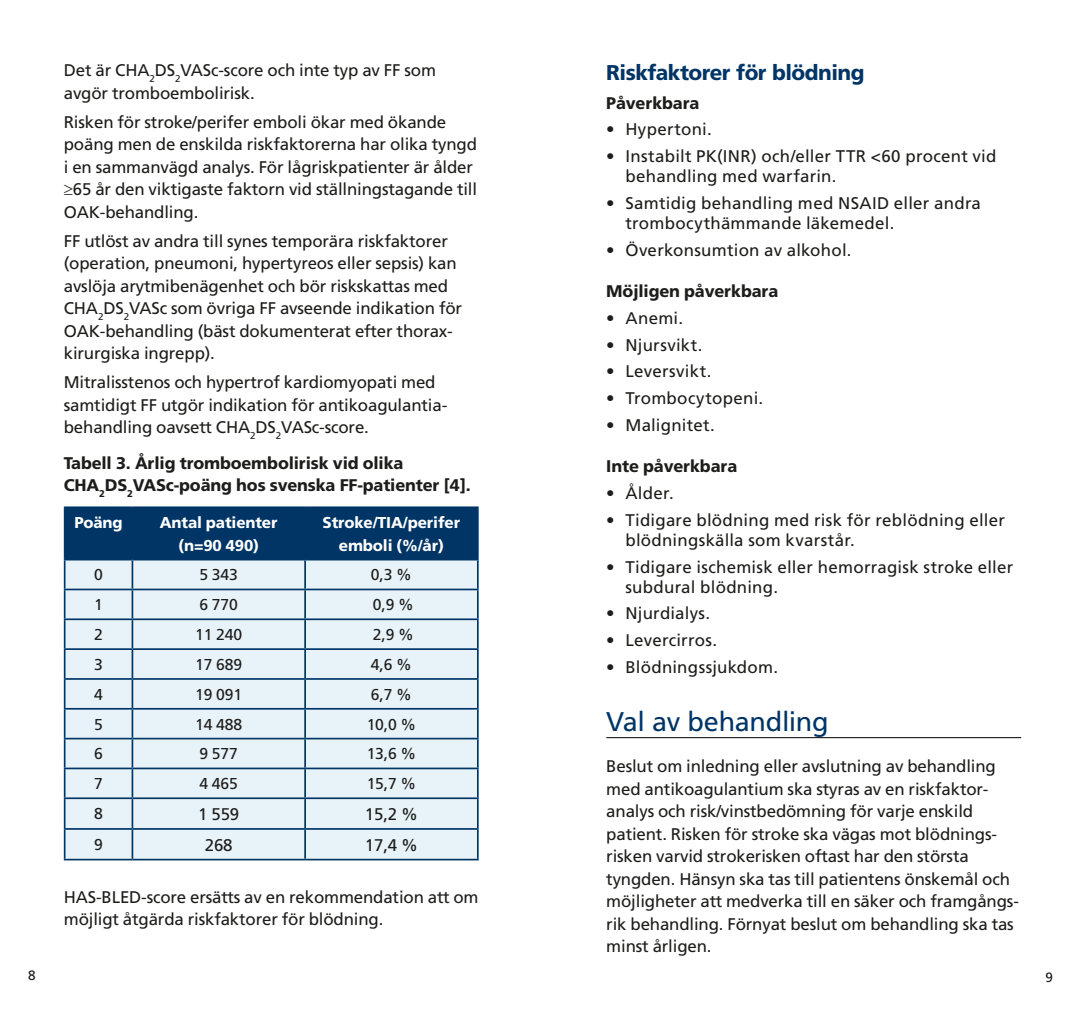
<style>
.page{position:relative;width:1085px;height:1021px;background:#fff}
.page>*{position:absolute;margin:0;border:0;box-sizing:border-box;transform-origin:0 0}
.heading_2{font:27px "Frutiger SLLOTF";letter-spacing:-.015em;color:#003566}
.mellan_rubbe{font:800 21.38px "Frutiger SLLOTF";letter-spacing:-.025em;color:#003566}
.Body_Text{font:16.88px/22.5px "Frutiger SLLOTF";letter-spacing:-.01em;color:#1d1d1b}
.Bullets{font:16.88px/20.2px "Frutiger SLLOTF";letter-spacing:.015em;color:#1d1d1b}
.Liten_fet_rubbe{font:800 16.88px/22.5px "Frutiger SLLOTF";letter-spacing:-.01em;color:#1d1d1b}
.Body_Text-2{font:15.75px "Frutiger SLLOTF";letter-spacing:-.01em;color:#1d1d1b}
.Body_Text-3{font:800 15.75px/22.5px "Frutiger SLLOTF";letter-spacing:-.01em;color:#fff;text-align:center}
.t1{font:13.5px "Frutiger SLLOTF";color:#1d1d1b}
</style>
<div class="page">
<hr style="left:606px;top:737px;width:414px;height:1px;background:#1d1d1b">
<hr style="left:64px;top:506px;width:68px;height:2px;background:#003566">
<hr style="left:132px;top:506px;width:173px;height:2px;background:#003566">
<hr style="left:305px;top:506px;width:173px;height:2px;background:#003566">
<svg style="left:64px;top:507px;width:414px;height:351px;background:#b2c7d7"></svg>
<hr style="left:64px;top:858px;width:68px;height:2px;background:#003566">
<hr style="left:132px;top:858px;width:173px;height:2px;background:#003566">
<hr style="left:305px;top:858px;width:173px;height:2px;background:#003566">
<p class="Body_Text" style="left:64px;top:59px;width:374px">Det är CHA<sub>2</sub>DS<sub>2</sub>VASc-score och inte typ av FF som avgör tromboembolirisk.</p>
<p class="Body_Text" style="left:64px;top:111px;width:415px">Risken för stroke/perifer emboli ökar med ökande poäng men de enskilda riskfaktorerna har olika tyngd i en sammanvägd analys. För lågriskpatienter är ålder ≥65 år den viktigaste faktorn vid ställningstagande till OAK-behandling.</p>
<p class="Body_Text" style="left:64px;top:229px;width:400px">FF utlöst av andra till synes temporära riskfaktorer (operation, pneumoni, hypertyreos eller sepsis) kan avslöja arytmibenägenhet och bör riskskattas med CHA<sub>2</sub>DS<sub>2</sub>VASc som övriga FF avseende indikation för OAK-behandling (bäst dokumenterat efter thorax&shy;kirurgiska ingrepp).</p>
<p class="Body_Text" style="left:64px;top:371px;width:383px">Mitralisstenos och hypertrof kardiomyopati med samtidigt FF utgör indikation för antikoagulantia&shy;behandling oavsett CHA<sub>2</sub>DS<sub>2</sub>VASc-score.</p>
<p class="Liten_fet_rubbe" style="left:64px;top:451px;width:408px">Tabell 3. Årlig tromboembolirisk vid olika<br>CHA<sub>2</sub>DS<sub>2</sub>VASc-poäng hos svenska FF-patienter [4].</p>
<p class="Body_Text-3" style="left:74px;top:511px;width:50px">Poäng</p>
<p class="Body_Text-3" style="left:160px;top:511px;width:119px">Antal patienter (n=90 490)</p>
<p class="Body_Text-3" style="left:322px;top:511px;width:139px">Stroke/TIA/perifer emboli (%/år)</p>
<p class="Body_Text-2" style="left:94px;top:565px;width:10px">0</p>
<p class="Body_Text-2" style="left:199px;top:565px;width:40px">5 343</p>
<p class="Body_Text-2" style="left:371px;top:565px;width:42px">0,3 %</p>
<p class="Body_Text-2" style="left:94px;top:595px;width:10px">1</p>
<p class="Body_Text-2" style="left:199px;top:595px;width:40px">6 770</p>
<p class="Body_Text-2" style="left:373px;top:595px;width:42px">0,9 %</p>
<p class="Body_Text-2" style="left:94px;top:625px;width:10px">2</p>
<p class="Body_Text-2" style="left:195px;top:625px;width:48px">11 240</p>
<p class="Body_Text-2" style="left:373px;top:625px;width:42px">2,9 %</p>
<p class="Body_Text-2" style="left:94px;top:655px;width:10px">3</p>
<p class="Body_Text-2" style="left:195px;top:655px;width:48px">17 689</p>
<p class="Body_Text-2" style="left:371px;top:655px;width:42px">4,6 %</p>
<p class="Body_Text-2" style="left:94px;top:685px;width:10px">4</p>
<p class="Body_Text-2" style="left:195px;top:685px;width:48px">19 091</p>
<p class="Body_Text-2" style="left:371px;top:685px;width:42px">6,7 %</p>
<p class="Body_Text-2" style="left:94px;top:715px;width:10px">5</p>
<p class="Body_Text-2" style="left:195px;top:715px;width:48px">14 488</p>
<p class="Body_Text-2" style="left:366px;top:715px;width:51px">10,0 %</p>
<p class="Body_Text-2" style="left:94px;top:744px;width:10px">6</p>
<p class="Body_Text-2" style="left:199px;top:744px;width:40px">9 577</p>
<p class="Body_Text-2" style="left:366px;top:744px;width:51px">13,6 %</p>
<p class="Body_Text-2" style="left:94px;top:774px;width:10px">7</p>
<p class="Body_Text-2" style="left:199px;top:774px;width:40px">4 465</p>
<p class="Body_Text-2" style="left:366px;top:774px;width:51px">15,7 %</p>
<p class="Body_Text-2" style="left:94px;top:804px;width:10px">8</p>
<p class="Body_Text" style="left:198px;top:802px;width:43px">1 559</p>
<p class="Body_Text" style="left:365px;top:802px;width:55px">15,2 %</p>
<p class="Body_Text-2" style="left:94px;top:835px;width:10px">9</p>
<p class="Body_Text" style="left:205px;top:833px;width:29px">268</p>
<p class="Body_Text" style="left:365px;top:833px;width:55px">17,4 %</p>
<p class="Body_Text" style="left:64px;top:885px;width:416px">HAS-BLED-score ersätts av en rekommendation att om möjligt åtgärda riskfaktorer för blödning.</p>
<p class="mellan_rubbe" style="left:606px;top:60px;width:260px">Riskfaktorer för blödning</p>
<p class="Liten_fet_rubbe" style="left:606px;top:91px;width:95px">Påverkbara</p>
<p class="Bullets" style="left:606px;top:119px;width:107px">• Hypertoni.</p>
<p class="Bullets" style="left:625px;top:146px;width:372px;text-indent:-19px">• Instabilt PK(INR) och/eller TTR &lt;60 procent vid behandling med warfarin.</p>
<p class="Bullets" style="left:625px;top:193px;width:357px;text-indent:-19px">• Samtidig behandling med NSAID eller andra trombocythämmande läkemedel.</p>
<p class="Bullets" style="left:606px;top:240px;width:247px">• Överkonsumtion av alkohol.</p>
<p class="Liten_fet_rubbe" style="left:606px;top:280px;width:173px">Möjligen påverkbara</p>
<p class="Bullets" style="left:606px;top:308px;width:78px">• Anemi.</p>
<p class="Bullets" style="left:606px;top:334px;width:98px">• Njursvikt.</p>
<p class="Bullets" style="left:606px;top:361px;width:107px">• Leversvikt.</p>
<p class="Bullets" style="left:606px;top:388px;width:158px">• Trombocytopeni.</p>
<p class="Bullets" style="left:606px;top:414px;width:110px">• Malignitet.</p>
<p class="Liten_fet_rubbe" style="left:606px;top:455px;width:132px">Inte påverkbara</p>
<p class="Bullets" style="left:606px;top:483px;width:69px">• Ålder.</p>
<p class="Bullets" style="left:625px;top:509px;width:381px;text-indent:-19px">• Tidigare blödning med risk för reblödning eller blödningskälla som kvarstår.</p>
<p class="Bullets" style="left:625px;top:556px;width:389px;text-indent:-19px">• Tidigare ischemisk eller hemorragisk stroke eller subdural blödning.</p>
<p class="Bullets" style="left:606px;top:603px;width:105px">• Njurdialys.</p>
<p class="Bullets" style="left:606px;top:630px;width:112px">• Levercirros.</p>
<p class="Bullets" style="left:606px;top:656px;width:173px">• Blödningssjukdom.</p>
<p class="heading_2" style="left:606px;top:705px;width:224px">Val av behandling</p>
<p class="Body_Text" style="left:606px;top:755px;width:414px">Beslut om inledning eller avslutning av behandling med antikoagulantium ska styras av en riskfaktor&shy;analys och risk/vinstbedömning för varje enskild patient. Risken för stroke ska vägas mot blödnings&shy;risken varvid strokerisken oftast har den största tyngden. Hänsyn ska tas till patientens önskemål och möjligheter att medverka till en säker och framgångs&shy;rik behandling. Förnyat beslut om behandling ska tas minst årligen.</p>
<p class="t1" style="left:28px;top:967px;width:9px">8</p>
<p class="t1" style="left:1045px;top:969px;width:9px">9</p>
</div>
